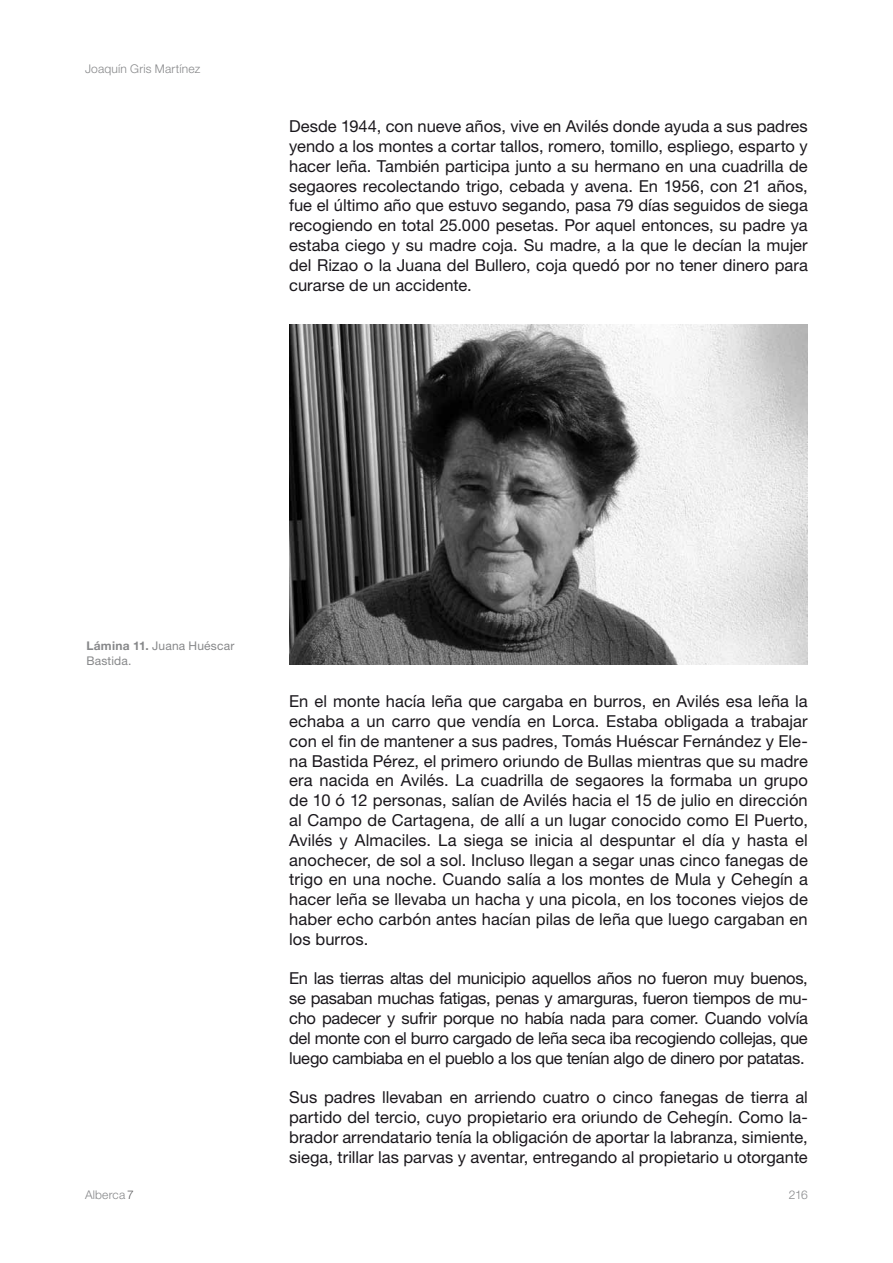
<style>
.page{position:relative;width:893px;height:1263px;background:#fff}
.page>*{position:absolute;margin:0;border:0;box-sizing:border-box;transform-origin:0 0}
.t1{font:16.5px/19.8px "Helvetica Neue";color:#1a171c;text-align:justify}
.t2{font:300 12px "Helvetica Neue";letter-spacing:.015em;color:#87888a}
.t3{font:12px/14.4px "Helvetica Neue";letter-spacing:.015em;color:#87888a}
.s1{font-weight:700}
.s2{color:#58585a}
</style>
<div class="page">
<img style="left:289px;top:324px;width:518px;height:341px">
<p class="t2" style="left:85px;top:62px;width:117px">Joaquín Gris Martínez</p>
<p class="t1" style="left:289px;top:116px;width:520px">Desde 1944, con nueve años, vive en Avilés donde ayuda a sus padres yendo a los montes a cortar tallos, romero, tomillo, espliego, esparto y hacer leña. También participa junto a su hermano en una cuadrilla de segaores recolectando trigo, cebada y avena. En 1956, con 21 años, fue el último año que estuvo segando, pasa 79 días seguidos de siega recogiendo en total 25.000 pesetas. Por aquel entonces, su padre ya estaba ciego y su madre coja. Su madre, a la que le decían la mujer del Rizao o la Juana del Bullero, coja quedó por no tener dinero para curarse de un accidente.</p>
<p class="t3" style="left:86px;top:638px;width:150px"><span class="s1">Lámina 11.</span> Juana Huéscar<br>Bastida.</p>
<p class="t1" style="left:289px;top:691px;width:520px">En el monte hacía leña que cargaba en burros, en Avilés esa leña la echaba a un carro que vendía en Lorca. Estaba obligada a trabajar con el fin de mantener a sus padres, Tomás Huéscar Fernández y Ele&shy;na Bastida Pérez, el primero oriundo de Bullas mientras que su madre era nacida en Avilés. La cuadrilla de segaores la formaba un grupo de 10 ó 12 personas, salían de Avilés hacia el 15 de julio en dirección al Campo de Cartagena, de allí a un lugar conocido como El Puerto, Avilés y Almaciles. La siega se inicia al despuntar el día y hasta el anochecer, de sol a sol. Incluso llegan a segar unas cinco fanegas de trigo en una noche. Cuando salía a los montes de Mula y Cehegín a hacer leña se llevaba un hacha y una picola, en los tocones viejos de haber echo carbón antes hacían pilas de leña que luego cargaban en los burros.</p>
<p class="t1" style="left:289px;top:968px;width:520px">En las tierras altas del municipio aquellos años no fueron muy buenos, se pasaban muchas fatigas, penas y amarguras, fueron tiempos de mu&shy;cho padecer y sufrir porque no había nada para comer. Cuando volvía del monte con el burro cargado de leña seca iba recogiendo collejas, que luego cambiaba en el pueblo a los que tenían algo de dinero por patatas.</p>
<p class="t1" style="left:289px;top:1087px;width:520px">Sus padres llevaban en arriendo cuatro o cinco fanegas de tierra al partido del tercio, cuyo propietario era oriundo de Cehegín. Como la&shy;brador arrendatario tenía la obligación de aportar la labranza, simiente, siega, trillar las parvas y aventar, entregando al propietario u otorgante</p>
<p class="t2" style="left:85px;top:1187px;width:50px">Alberca <span class="s2">7</span></p>
<p class="t2" style="left:789px;top:1187px;width:21px">216</p>
</div>
